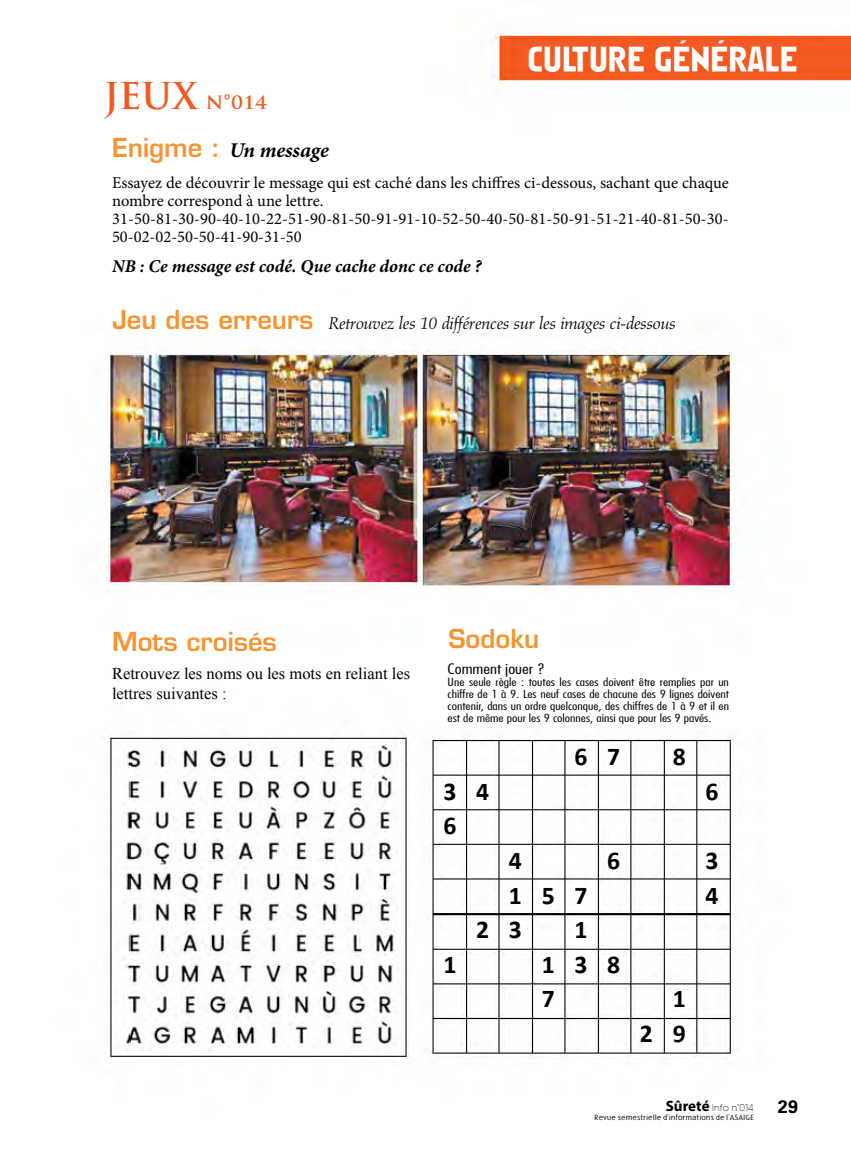
<style>
.page{position:relative;width:851px;height:1149px;background:#fff}
.page>*{position:absolute;margin:0;border:0;box-sizing:border-box;transform-origin:0 0}
.t1{font:33.75px "Agate SSK";letter-spacing:-.02em;color:#fff}
.t2{font:700 25.65px/34.5px "Calibri";color:#000}
.t3{font:600 25.5px "Eurostile";color:#f79433}
.t4{font:italic 700 21px "Minion Pro";letter-spacing:-.005em;color:#000}
.t5{font:700 21px "Trajan Pro";color:#f15a22}
.t6{font:italic 700 18px "Minion Pro";color:#000}
.t7{font:700 18px "Univers";color:#000}
.t8{font:16.5px/18px "Minion Pro";color:#000}
.t9{font:italic 16.5px "Aldus BQ";color:#000}
.t10{font:16.5px/19.8px "Times New Roman";color:#000}
.t11{font:300 condensed 14.1px "Futura Std";color:#000;scale:1.39 1}
.t12{font:300 condensed 10.8px/12px "Futura Std";color:#000;text-align:justify;scale:1.39 1}
.t13{font:9px "Avant";color:#000}
.t14{font:300 7.2px "Linotype Spitz";color:#000;scale:1.25 1}
.s1{font-size:36px}
.s2{font-family:"Eurostile";font-weight:600;font-style:normal;font-size:25.5px;color:#f79433}
.s3{font-family:"Myriad Pro";font-weight:700;font-size:15px}
</style>
<div class="page">
<img style="left:105px;top:26px;width:745px;height:1032px">
<p class="t5" style="left:104px;top:89px;width:165px"><span class="s1">JEUX</span> N°014</p>
<h1 class="t1" style="left:527px;top:40px;width:63px">CULTURE</h1>
<h1 class="t1" style="left:653px;top:40px;width:142px">GÉNÉRALE</h1>
<p class="t4" style="left:112px;top:135px;width:218px"><span class="s2">Enigme :</span> Un message</p>
<p class="t8" style="left:112px;top:173px;width:618px">Essayez de découvrir le message qui est caché dans les chiffres ci-dessous, sachant que chaque nombre correspond à une lettre.<br>31-50-81-30-90-40-10-22-51-90-81-50-91-91-10-52-50-40-50-81-50-91-51-21-40-81-50-30- 50-02-02-50-50-41-90-31-50</p>
<p class="t6" style="left:112px;top:253px;width:371px">NB : Ce message est codé. Que cache donc ce code ?</p>
<p class="t9" style="left:112px;top:314px;width:564px"><span class="s2">Jeu des erreurs</span> Retrouvez les 10 différences sur les images ci-dessous</p>
<h3 class="t3" style="left:112px;top:625px;width:166px">Mots croisés</h3>
<p class="t10" style="left:112px;top:663px;width:299px">Retrouvez les noms ou les mots en reliant les lettres suivantes :</p>
<h3 class="t3" style="left:448px;top:622px;width:92px">Sodoku</h3>
<p class="t11" style="left:447px;top:660px;width:72px">Comment jouer ?</p>
<p class="t12" style="left:447px;top:676px;width:204px">Une seule règle : toutes les cases doivent être remplies par un chiffre de 1 à 9. Les neuf cases de chacune des 9 lignes doivent contenir, dans un ordre quelconque, des chiffres de 1 à 9 et il en est de même pour les 9 colonnes, ainsi que pour les 9 pavés.</p>
<h2 class="t2" style="left:443px;top:773px;width:15px">3<br>6</h2>
<h2 class="t2" style="left:443px;top:946px;width:15px">1</h2>
<h2 class="t2" style="left:476px;top:773px;width:15px">4</h2>
<h2 class="t2" style="left:476px;top:912px;width:15px">2</h2>
<h2 class="t2" style="left:509px;top:842px;width:15px;text-align:justify">4<br>1<br>3</h2>
<h2 class="t2" style="left:541px;top:877px;width:15px">5</h2>
<h2 class="t2" style="left:541px;top:946px;width:15px">1<br>7</h2>
<h2 class="t2" style="left:574px;top:739px;width:15px">6</h2>
<h2 class="t2" style="left:607px;top:739px;width:15px">7</h2>
<h2 class="t2" style="left:574px;top:877px;width:15px;text-align:justify">7<br>1<br>3</h2>
<h2 class="t2" style="left:607px;top:842px;width:15px">6</h2>
<h2 class="t2" style="left:607px;top:946px;width:15px">8</h2>
<h2 class="t2" style="left:672px;top:739px;width:15px">8</h2>
<h2 class="t2" style="left:705px;top:773px;width:15px">6</h2>
<h2 class="t2" style="left:705px;top:842px;width:15px">3<br>4</h2>
<h2 class="t2" style="left:640px;top:1015px;width:15px">2</h2>
<h2 class="t2" style="left:672px;top:981px;width:15px">1<br>9</h2>
<p class="t13" style="left:665px;top:1101px;width:89px"><span class="s3">Sûreté</span> Info n°014</p>
<p class="t14" style="left:594px;top:1112px;width:129px">Revue semestrielle d’informations de l’ASAIGE</p>
<p class="t7" style="left:777px;top:1095px;width:22px">29</p>
</div>
